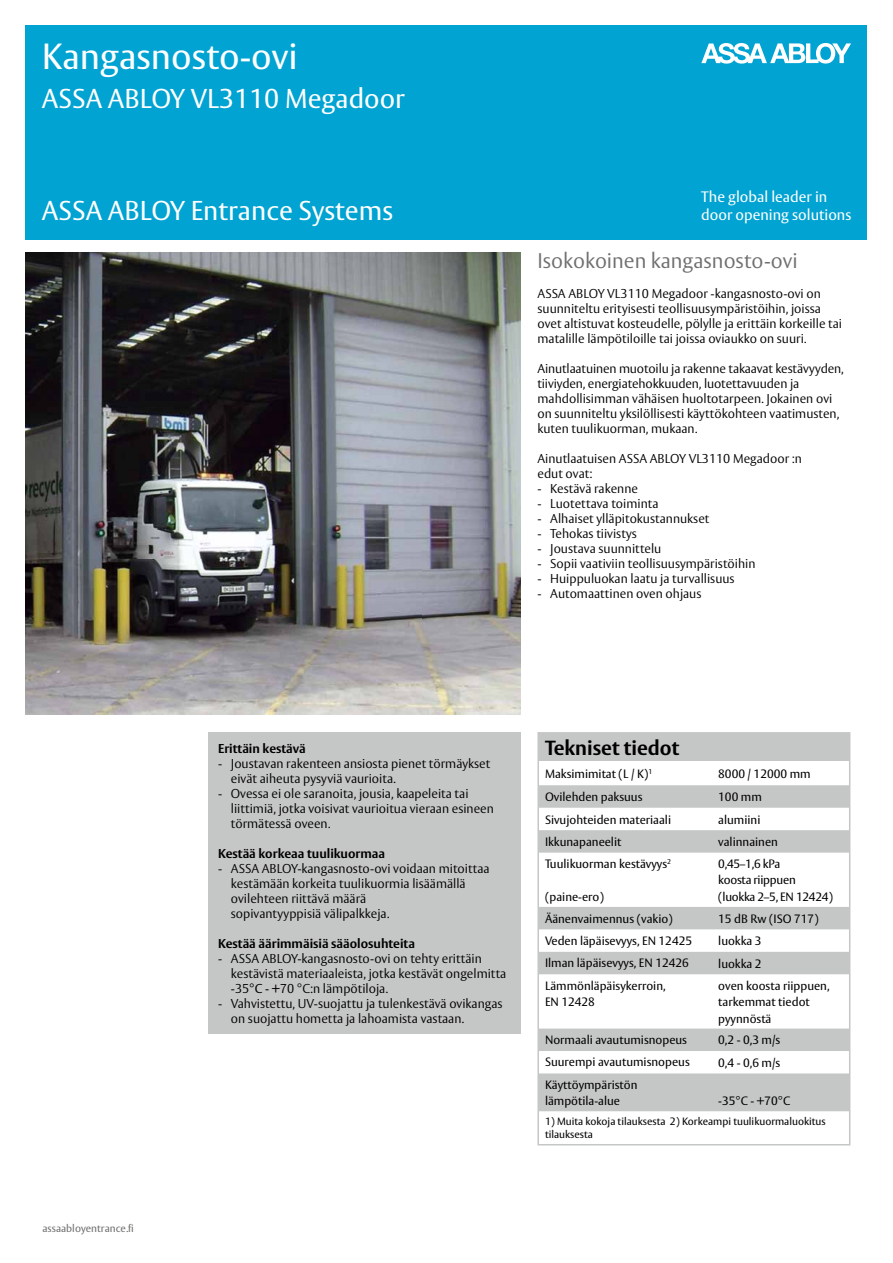
<style>
.page{position:relative;width:893px;height:1263px;background:#fff}
.page>*{position:absolute;margin:0;border:0;box-sizing:border-box;transform-origin:0 0}
.t1{font:36px "ASSA Vesta";color:#fff}
.t2{font:27px "ASSA Vesta";color:#fff}
.t3{font:300 21px "ASSA Vesta";color:#6f6f6e}
.t4{font:700 20.25px "ASSA Vesta";color:#000}
.t5{font:15px/18px "ASSA Vesta";color:#fff}
.t6{font:300 12.75px/15px "ASSA Vesta";color:#000}
.t7{font:700 12.75px "ASSA Vesta";color:#000}
.t8{font:12px/16.5px "ASSA Vesta";color:#000}
.t9{font:12px/16.5px "ASSA Vesta";letter-spacing:-.02em;color:#000}
.t10{font:10.5px/12.6px "ASSA Vesta";color:#000}
.t11{font:10.5px "ASSA Vesta";color:#6f6f6e}
.s1{font-weight:400}
</style>
<div class="page">
<div style="left:25px;top:25px;width:842px;height:215px;background:#00a3d2"></div>
<svg style="left:701px;top:43px;width:150px;height:21px"></svg>
<img style="left:25px;top:252px;width:495px;height:462px">
<div style="left:207px;top:732px;width:313px;height:301px;background:#c5c6c6"></div>
<svg style="left:537px;top:732px;width:313px;height:413px"></svg>
<h1 class="t1" style="left:42px;top:35px;width:258px">Kangasnosto-ovi</h1>
<h2 class="t2" style="left:42px;top:82px;width:365px">ASSA ABLOY VL3110 Megadoor</h2>
<h2 class="t2" style="left:42px;top:194px;width:353px">ASSA ABLOY Entrance Systems</h2>
<p class="t5" style="left:701px;top:189px;width:152px">The global leader in door opening solutions</p>
<p class="t11" style="left:43px;top:1222px;width:93px">assaabloyentrance.fi</p>
<h3 class="t3" style="left:537px;top:248px;width:262px">Isokokoinen kangasnosto-ovi</h3>
<p class="t6" style="left:537px;top:287px;width:306px">ASSA ABLOY VL3110 Megadoor -kangasnosto-ovi on suunniteltu erityisesti teollisuusympäristöihin, joissa ovet altistuvat kosteudelle, pölylle ja erittäin korkeille tai matalille lämpötiloille tai joissa oviaukko on suuri.</p>
<p class="t6" style="left:537px;top:362px;width:308px">Ainutlaatuinen muotoilu ja rakenne takaavat kestävyyden, tiiviyden, energiatehokkuuden, luotettavuuden ja mahdollisimman vähäisen huoltotarpeen. Jokainen ovi on suunniteltu yksilöllisesti käyttökohteen vaatimusten, kuten tuulikuorman, mukaan.</p>
<p class="t6" style="left:537px;top:452px;width:266px">Ainutlaatuisen ASSA ABLOY VL3110 Megadoor :n edut ovat:</p>
<p class="t6" style="left:537px;top:482px;width:102px">- Kestävä rakenne</p>
<p class="t6" style="left:537px;top:497px;width:122px">- Luotettava toiminta</p>
<p class="t6" style="left:537px;top:512px;width:173px">- Alhaiset ylläpitokustannukset</p>
<p class="t6" style="left:537px;top:527px;width:101px">- Tehokas tiivistys</p>
<p class="t6" style="left:537px;top:542px;width:125px">- Joustava suunnittelu</p>
<p class="t6" style="left:537px;top:557px;width:220px">- Sopii vaativiin teollisuusympäristöihin</p>
<p class="t6" style="left:537px;top:572px;width:199px">- Huippuluokan laatu ja turvallisuus</p>
<p class="t6" style="left:537px;top:587px;width:166px">- Automaattinen oven ohjaus</p>
<p class="t7" style="left:218px;top:740px;width:89px">Erittäin kestävä</p>
<p class="t6" style="left:231px;top:756px;width:261px;text-indent:-13px">- Joustavan rakenteen ansiosta pienet törmäykset eivät aiheuta pysyviä vaurioita.</p>
<p class="t6" style="left:231px;top:786px;width:265px;text-indent:-13px">- Ovessa ei ole saranoita, jousia, kaapeleita tai liittimiä, jotka voisivat vaurioitua vieraan esineen törmätessä oveen.</p>
<p class="t7" style="left:218px;top:845px;width:168px">Kestää korkeaa tuulikuormaa</p>
<p class="t6" style="left:231px;top:861px;width:260px;text-indent:-13px">- ASSA ABLOY-kangasnosto-ovi voidaan mitoittaa kestämään korkeita tuulikuormia lisäämällä ovilehteen riittävä määrä<br>sopivantyyppisiä välipalkkeja.</p>
<p class="t7" style="left:218px;top:935px;width:198px">Kestää äärimmäisiä sääolosuhteita</p>
<p class="t6" style="left:231px;top:951px;width:277px;text-indent:-13px">- ASSA ABLOY-kangasnosto-ovi on tehty erittäin kestävistä materiaaleista, jotka kestävät ongelmitta -35<span class="s1">°C -</span> +70 °C:n lämpötiloja.</p>
<p class="t6" style="left:231px;top:996px;width:273px;text-indent:-13px">- Vahvistettu, UV-suojattu ja tulenkestävä ovikangas on suojattu hometta ja lahoamista vastaan.</p>
<h3 class="t4" style="left:545px;top:736px;width:136px">Tekniset tiedot</h3>
<p class="t8" style="left:545px;top:766px;width:109px">Maksimimitat (L / K)<sup>1</sup></p>
<p class="t8" style="left:718px;top:766px;width:94px">8000 / 12000 mm</p>
<p class="t8" style="left:545px;top:789px;width:99px">Ovilehden paksuus</p>
<p class="t8" style="left:718px;top:789px;width:45px">100 mm</p>
<p class="t8" style="left:545px;top:812px;width:128px">Sivujohteiden materiaali</p>
<p class="t8" style="left:718px;top:812px;width:44px">alumiini</p>
<p class="t8" style="left:545px;top:834px;width:78px">Ikkunapaneelit</p>
<p class="t8" style="left:718px;top:834px;width:61px">valinnainen</p>
<p class="t8" style="left:545px;top:856px;width:128px">Tuulikuorman kestävyys<sup>2</sup></p>
<p class="t8" style="left:545px;top:889px;width:60px">(paine-ero)</p>
<p class="t9" style="left:718px;top:856px;width:116px">0,45–1,6 kPa<br>koosta riippuen (luokka 2–5, EN 12424)</p>
<p class="t8" style="left:545px;top:911px;width:129px">Äänenvaimennus (vakio)</p>
<p class="t8" style="left:718px;top:911px;width:102px">15 dB Rw (ISO 717)</p>
<p class="t8" style="left:545px;top:933px;width:149px">Veden läpäisevyys, EN 12425</p>
<p class="t8" style="left:718px;top:933px;width:45px">luokka 3</p>
<p class="t8" style="left:545px;top:955px;width:145px">Ilman läpäisevyys, EN 12426</p>
<p class="t8" style="left:718px;top:956px;width:45px">luokka 2</p>
<p class="t8" style="left:545px;top:977px;width:122px">Lämmönläpäisykerroin,<br>EN 12428</p>
<p class="t8" style="left:718px;top:977px;width:113px">oven koosta riippuen, tarkemmat tiedot pyynnöstä</p>
<p class="t8" style="left:545px;top:1032px;width:144px">Normaali avautumisnopeus</p>
<p class="t8" style="left:718px;top:1032px;width:64px">0,2 - 0,3 m/s</p>
<p class="t8" style="left:545px;top:1054px;width:146px">Suurempi avautumisnopeus</p>
<p class="t8" style="left:718px;top:1055px;width:64px">0,4 - 0,6 m/s</p>
<p class="t8" style="left:545px;top:1077px;width:94px">Käyttöympäristön lämpötila-alue</p>
<p class="t8" style="left:718px;top:1093px;width:73px">-35°C - +70°C</p>
<p class="t10" style="left:545px;top:1116px;width:282px">1) Muita kokoja tilauksesta 2) Korkeampi tuulikuormaluokitus tilauksesta</p>
</div>
